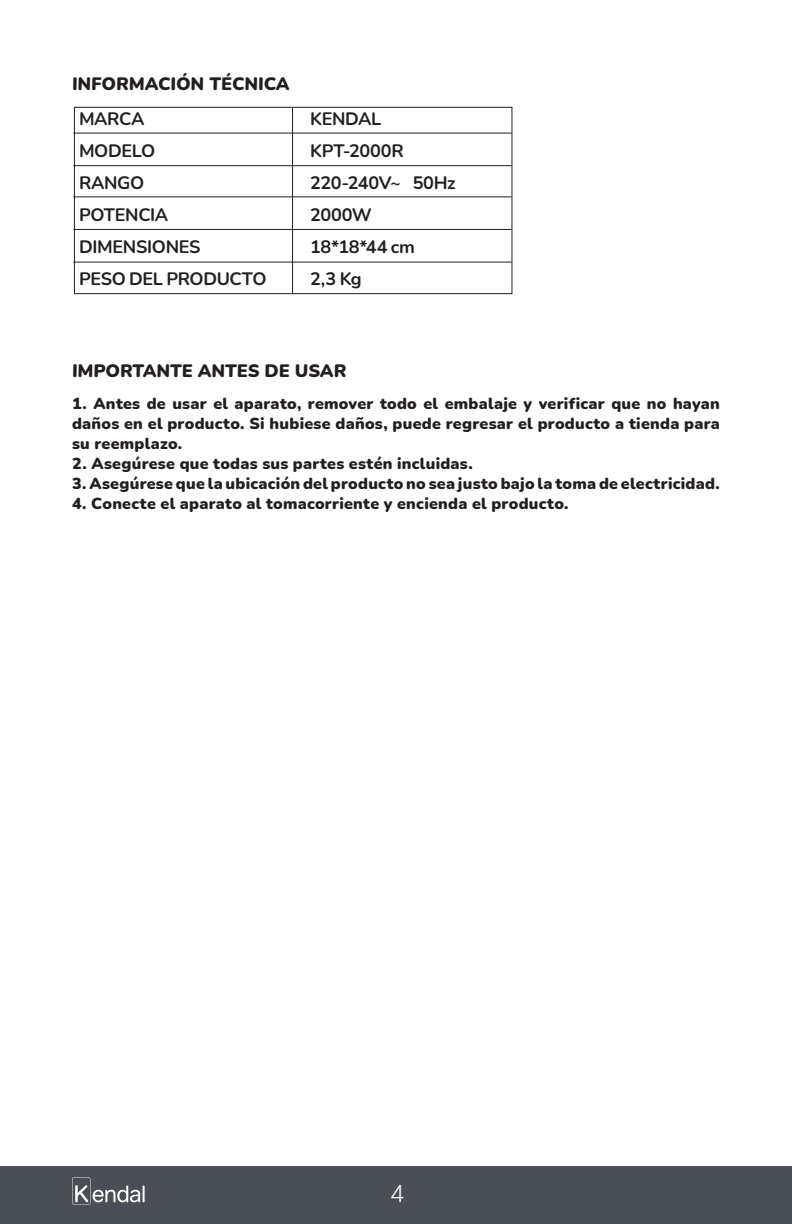
<style>
.page{position:relative;width:792px;height:1224px;background:#fff}
.page>*{position:absolute;margin:0;border:0;box-sizing:border-box;transform-origin:0 0}
.t1{font:300 24px "Nunito";color:#fff}
.t2{font:700 18px "Nunito";letter-spacing:-.02em;color:#231f20}
.t3{font:900 18px "Nunito";color:#231f20}
.t4{font:900 16px/20px "Nunito";letter-spacing:.015em;color:#231f20;text-align:justify}
</style>
<div class="page">
<div style="left:0;top:1166px;width:792px;height:58px;background:#4a4f55"></div>
<svg style="left:72px;top:1177px;width:73px;height:27px"></svg>
<hr style="left:73px;top:133px;width:439px;height:1px;background:#231f20">
<hr style="left:73px;top:165px;width:439px;height:1px;background:#231f20">
<hr style="left:73px;top:197px;width:439px;height:1px;background:#231f20">
<hr style="left:73px;top:229px;width:439px;height:1px;background:#231f20">
<hr style="left:73px;top:262px;width:439px;height:1px;background:#231f20">
<div style="left:74px;top:107px;width:438px;height:187px;border:1px solid #231f20"></div>
<hr style="left:292px;top:107px;width:1px;height:186px;background:#231f20">
<p class="t3" style="left:72px;top:71px;width:220px">INFORMACIÓN TÉCNICA</p>
<p class="t2" style="left:79px;top:106px;width:67px">MARCA</p>
<p class="t2" style="left:79px;top:138px;width:78px">MODELO</p>
<p class="t2" style="left:79px;top:170px;width:67px">RANGO</p>
<p class="t2" style="left:79px;top:202px;width:91px">POTENCIA</p>
<p class="t2" style="left:79px;top:234px;width:123px">DIMENSIONES</p>
<p class="t2" style="left:79px;top:266px;width:189px">PESO DEL PRODUCTO</p>
<p class="t2" style="left:310px;top:106px;width:72px">KENDAL</p>
<p class="t2" style="left:310px;top:138px;width:95px">KPT-2000R</p>
<p class="t2" style="left:310px;top:170px;width:147px">220-240V~ 50Hz</p>
<p class="t2" style="left:310px;top:202px;width:63px">2000W</p>
<p class="t2" style="left:310px;top:234px;width:106px">18*18*44 cm</p>
<p class="t2" style="left:310px;top:266px;width:53px">2,3 Kg</p>
<p class="t3" style="left:72px;top:358px;width:276px">IMPORTANTE ANTES DE USAR</p>
<p class="t4" style="left:72px;top:393px;width:650px">1. Antes de usar el aparato, remover todo el embalaje y verificar que no hayan daños en el producto. Si hubiese daños, puede regresar el producto a tienda para su reemplazo.</p>
<p class="t4" style="left:72px;top:453px;width:402px">2. Asegúrese que todas sus partes estén incluidas.</p>
<p class="t4" style="left:72px;top:473px;width:649px">3. Asegúrese que la ubicación del producto no sea justo bajo la toma de electricidad.</p>
<p class="t4" style="left:72px;top:493px;width:498px">4. Conecte el aparato al tomacorriente y encienda el producto.</p>
<h1 class="t1" style="left:390px;top:1177px;width:16px">4</h1>
</div>
